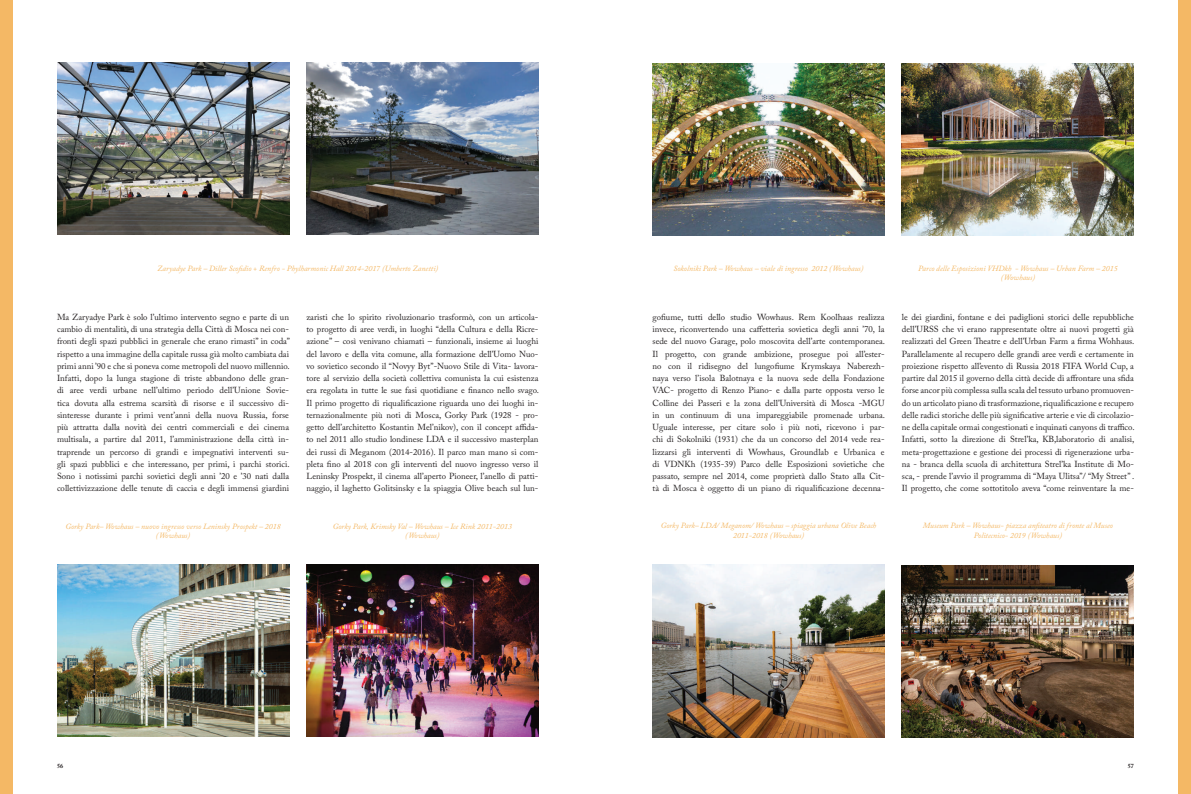
<style>
.page{position:relative;width:1191px;height:794px;background:#fff}
.page>*{position:absolute;margin:0;border:0;box-sizing:border-box;transform-origin:0 0}
.t1{font:8.75px/12.2px "Adobe Caslon Pro";color:#231f20;text-align:justify}
.t2{font:italic 7.88px/9.5px "Adobe Caslon Pro";color:#f4b865;text-align:center}
.t3{font:700 6.12px "Adobe Caslon Pro";color:#231f20}
</style>
<div class="page">
<div style="left:0;top:0;width:12px;height:794px;background:#f4b865"></div>
<img style="left:57px;top:62px;width:232px;height:172px">
<img style="left:306px;top:62px;width:232px;height:172px">
<img style="left:57px;top:565px;width:232px;height:172px">
<img style="left:306px;top:565px;width:232px;height:171px">
<img style="left:652px;top:565px;width:232px;height:172px">
<div style="left:1178px;top:0;width:13px;height:794px;background:#f4b865"></div>
<img style="left:902px;top:63px;width:232px;height:172px">
<img style="left:902px;top:566px;width:232px;height:171px">
<img style="left:652px;top:63px;width:232px;height:172px">
<p class="t2" style="left:157px;top:264px;width:283px">Zaryadye Park – Diller Scofidio + Renfro - Phylharmonic Hall 2014-2017 (Umberto Zanetti)</p>
<p class="t2" style="left:673px;top:263px;width:192px">Sokolniki Park – Wowhaus – viale di ingresso 2012 (Wowhaus)</p>
<p class="t2" style="left:918px;top:263px;width:201px">Parco delle Esposizioni VHDkh - Wowhaus – Urban Farm – 2015 (Wowhaus)</p>
<p class="t1" style="left:57px;top:311px;width:234px">Ma Zaryadye Park è solo l’ultimo intervento segno e parte di un cambio di mentalità, di una strategia della Città di Mosca nei con&shy;fronti degli spazi pubblici in generale che erano rimasti” in coda” rispetto a una immagine della capitale russa già molto cambiata dai primi anni ’90 e che si poneva come metropoli del nuovo millennio.<br>Infatti, dopo la lunga stagione di triste abbandono delle gran&shy;di aree verdi urbane nell’ultimo periodo dell’Unione Sovie&shy;tica dovuta alla estrema scarsità di risorse e il successivo di&shy;sinteresse durante i primi vent’anni della nuova Russia, forse più attratta dalla novità dei centri commerciali e dei cinema multisala, a partire dal 2011, l’amministrazione della città in&shy;traprende un percorso di grandi e impegnativi interventi su&shy;gli spazi pubblici e che interessano, per primi, i parchi storici.<br>Sono i notissimi parchi sovietici degli anni ’20 e ’30 nati dalla collettivizzazione delle tenute di caccia e degli immensi giardini</p>
<p class="t1" style="left:306px;top:311px;width:234px">zaristi che lo spirito rivoluzionario trasformò, con un articola&shy;to progetto di aree verdi, in luoghi “della Cultura e della Ricre&shy;azione” – così venivano chiamati – funzionali, insieme ai luoghi del lavoro e della vita comune, alla formazione dell’Uomo Nuo&shy;vo sovietico secondo il “Novyy Byt”-Nuovo Stile di Vita- lavora&shy;tore al servizio della società collettiva comunista la cui esistenza era regolata in tutte le sue fasi quotidiane e financo nello svago.<br>Il primo progetto di riqualificazione riguarda uno dei luoghi in&shy;ternazionalmente più noti di Mosca, Gorky Park (1928 - pro&shy;getto dell’architetto Kostantin Mel’nikov), con il concept affida&shy;to nel 2011 allo studio londinese LDA e il successivo masterplan dei russi di Meganom (2014-2016). Il parco man mano si com&shy;pleta fino al 2018 con gli interventi del nuovo ingresso verso il Leninsky Prospekt, il cinema all’aperto Pioneer, l’anello di patti&shy;naggio, il laghetto Golitsinsky e la spiaggia Olive beach sul lun-</p>
<p class="t1" style="left:652px;top:311px;width:234px">gofiume, tutti dello studio Wowhaus. Rem Koolhaas realizza invece, riconvertendo una caffetteria sovietica degli anni ’70, la sede del nuovo Garage, polo moscovita dell’arte contemporanea.<br>Il progetto, con grande ambizione, prosegue poi all’ester&shy;no con il ridisegno del lungofiume Krymskaya Naberezh&shy;naya verso l’isola Balotnaya e la nuova sede della Fondazione VAC- progetto di Renzo Piano- e dalla parte opposta verso le Colline dei Passeri e la zona dell’Università di Mosca -MGU in un continuum di una impareggiabile promenade urbana.<br>Uguale interesse, per citare solo i più noti, ricevono i par&shy;chi di Sokolniki (1931) che da un concorso del 2014 vede rea&shy;lizzarsi gli interventi di Wowhaus, Groundlab e Urbanica e di VDNKh (1935-39) Parco delle Esposizioni sovietiche che passato, sempre nel 2014, come proprietà dallo Stato alla Cit&shy;tà di Mosca è oggetto di un piano di riqualificazione decenna-</p>
<p class="t1" style="left:902px;top:311px;width:234px">le dei giardini, fontane e dei padiglioni storici delle repubbliche dell’URSS che vi erano rappresentate oltre ai nuovi progetti già realizzati del Green Theatre e dell’Urban Farm a firma Wohhaus.<br>Parallelamente al recupero delle grandi aree verdi e certamente in proiezione rispetto all’evento di Russia 2018 FIFA World Cup, a partire dal 2015 il governo della città decide di affrontare una sfida forse ancor più complessa sulla scala del tessuto urbano promuoven&shy;do un articolato piano di trasformazione, riqualificazione e recupero delle radici storiche delle più significative arterie e vie di circolazio&shy;ne della capitale ormai congestionati e inquinati canyons di traffico.<br>Infatti, sotto la direzione di Strel’ka, KB,laboratorio di analisi, meta-progettazione e gestione dei processi di rigenerazione urba&shy;na - branca della scuola di architettura Strel’ka Institute di Mo&shy;sca, - prende l’avvio il programma di “Maya Ulitsa”/ “My Street” .<br>Il progetto, che come sottotitolo aveva “come reinventare la me-</p>
<p class="t2" style="left:65px;top:521px;width:217px">Gorky Park– Wowhaus – nuovo ingresso verso Leninsky Prospekt – 2018 (Wowhaus)</p>
<p class="t2" style="left:333px;top:521px;width:180px">Gorky Park, Krimsky Val – Wowhaus – Ice Rink 2011-2013 (Wowhaus)</p>
<p class="t2" style="left:661px;top:520px;width:217px">Gorky Park– LDA/ Meganom/ Wowhaus – spiaggia urbana Olive Beach<br>2011-2018 (Wowhaus)</p>
<p class="t2" style="left:923px;top:520px;width:191px">Museum Park – Wowhaus- piazza anfiteatro di fronte al Museo<br>Politecnico- 2019 (Wowhaus)</p>
<p class="t3" style="left:57px;top:762px;width:8px">56</p>
<p class="t3" style="left:1127px;top:762px;width:8px">57</p>
</div>
